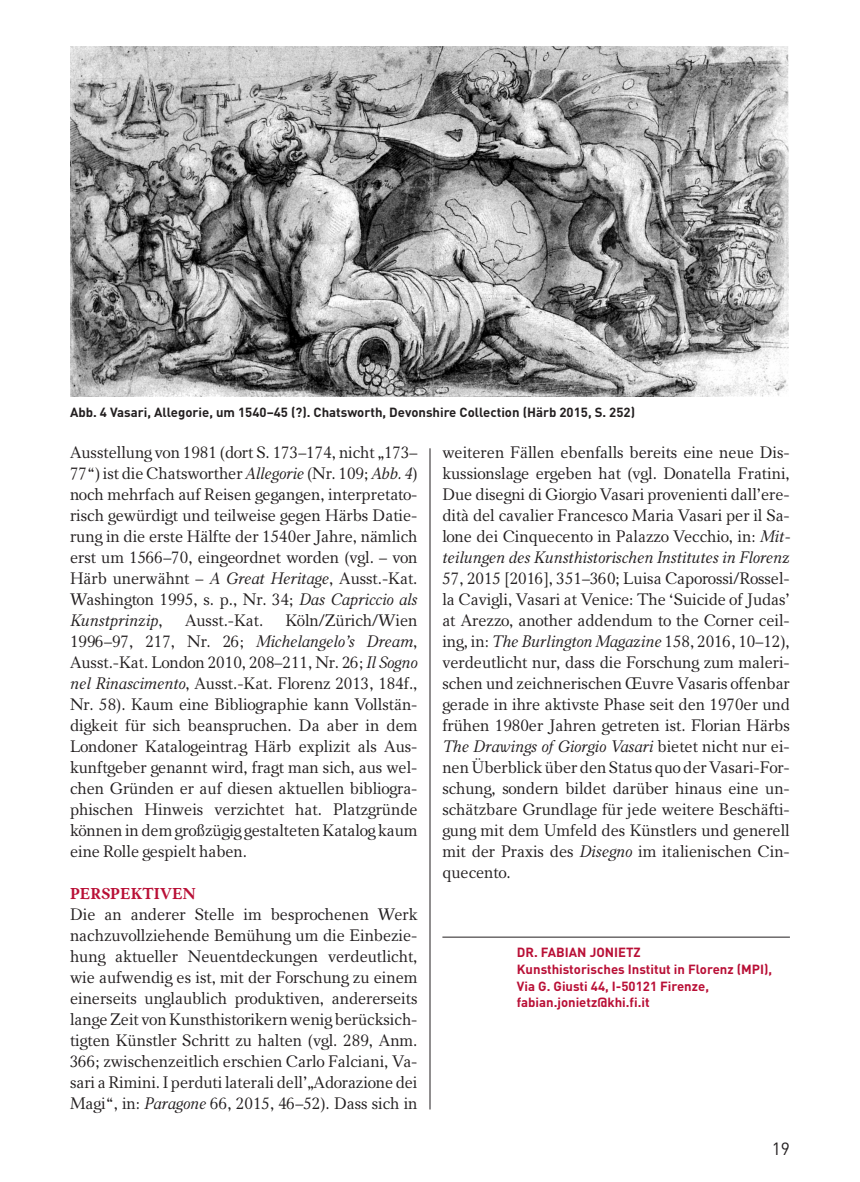
<style>
.page{position:relative;width:860px;height:1182px;background:#fff}
.page>*{position:absolute;margin:0;border:0;box-sizing:border-box;transform-origin:0 0}
.t1{font:17.5px "DINOT";color:#231f20}
.t2{font:16.62px/21px "Carniola";letter-spacing:-.005em;color:#231f20;text-align:justify}
.t3{font:700 15.75px "Carniola";letter-spacing:-.005em;color:#b90f36}
.t4{font:700 13.12px/16.6px "DINOT";color:#b90f36}
.t5{font:700 13.12px "DINOT";color:#231f20}
.s1{font-style:italic}
</style>
<div class="page">
<hr style="left:442px;top:937px;width:347px;height:1px;background:#231f20">
<hr style="left:429px;top:448px;width:1px;height:661px;background:#231f20">
<img style="left:70px;top:46px;width:718px;height:350px">
<p class="t5" style="left:70px;top:407px;width:566px">Abb. 4 Vasari, Allegorie, um 1540–45 (?). Chatsworth, Devonshire Collection (Härb 2015, S. 252)</p>
<p class="t2" style="left:70px;top:441px;width:349px">Ausstellung von 1981 (dort S. 173–174, nicht „173– 77“) ist die Chatsworther <span class="s1">Allegorie</span> (Nr. 109; <span class="s1">Abb. 4</span>) noch mehrfach auf Reisen gegangen, interpretato&shy;risch gewürdigt und teilweise gegen Härbs Datie&shy;rung in die erste Hälfte der 1540er Jahre, nämlich erst um 1566–70, eingeordnet worden (vgl. – von Härb unerwähnt – <span class="s1">A Great Heritage</span>, Ausst.-Kat.<br>Washington 1995, s. p., Nr. 34; <span class="s1">Das Capriccio als Kunstprinzip</span>,</p>
<p class="t2" style="left:70px;top:609px;width:349px;text-indent:215px">Köln/Zürich/Wien 1996–97, 217, Nr. 26; <span class="s1">Michelangelo’s Dream</span>, Ausst.-Kat. London 2010, 208–211, Nr. 26; <span class="s1">Il Sogno nel Rinascimento</span>, Ausst.-Kat. Florenz 2013, 184f., Nr. 58). Kaum eine Bibliographie kann Vollstän&shy;digkeit für sich beanspruchen. Da aber in dem Londoner Katalogeintrag Härb explizit als Aus&shy;kunftgeber genannt wird, fragt man sich, aus wel&shy;chen Gründen er auf diesen aktuellen bibliogra&shy;phischen Hinweis verzichtet hat. Platzgründe können in dem großzügig gestalteten Katalog kaum eine Rolle gespielt haben.</p>
<p class="t3" style="left:70px;top:884px;width:127px">PERSPEKTIVEN</p>
<p class="t2" style="left:70px;top:903px;width:349px">Die an anderer Stelle im besprochenen Werk nachzuvollziehende Bemühung um die Einbezie&shy;hung aktueller Neuentdeckungen verdeutlicht, wie aufwendig es ist, mit der Forschung zu einem einerseits unglaublich produktiven, andererseits lange Zeit von Kunsthistorikern wenig berücksich&shy;tigten Künstler Schritt zu halten (vgl. 289, Anm.<br>366; zwischenzeitlich erschien Carlo Falciani, Va&shy;sari a Rimini. I perduti laterali dell’„Adorazione dei Magi“, in: <span class="s1">Paragone</span> 66, 2015, 46–52). Dass sich in</p>
<p class="t2" style="left:185px;top:609px;width:80px">Ausst.-Kat.</p>
<p class="t2" style="left:442px;top:441px;width:349px;text-align:left">weiteren Fällen ebenfalls bereits eine neue Dis&shy;kussionslage ergeben hat (vgl. Donatella Fratini, Due disegni di Giorgio Vasari provenienti dall’ere&shy;dità del cavalier Francesco Maria Vasari per il Sa&shy;lone dei Cinquecento in Palazzo Vecchio, in: <span class="s1">Mit&shy;teilungen des Kunsthistorischen Institutes in Florenz</span></p>
<p class="t2" style="left:442px;top:567px;width:349px">57, 2015 [2016], 351–360; Luisa Caporossi/Rossel&shy;la Cavigli, Vasari at Venice: The ‘Suicide of Judas’ at Arezzo, another addendum to the Corner ceil&shy;ing, in: <span class="s1">The Burlington Magazine</span> 158, 2016, 10–12), verdeutlicht nur, dass die Forschung zum maleri&shy;schen und zeichnerischen Œuvre Vasaris offenbar gerade in ihre aktivste Phase seit den 1970er und frühen 1980er Jahren getreten ist. Florian Härbs <span class="s1">The Drawings of Giorgio Vasari</span> bietet nicht nur ei&shy;nen Überblick über den Status quo der Vasari-For&shy;schung, sondern bildet darüber hinaus eine un&shy;schätzbare Grundlage für jede weitere Beschäfti&shy;gung mit dem Umfeld des Künstlers und generell mit der Praxis des <span class="s1">Disegno</span> im italienischen Cin&shy;quecento.</p>
<p class="t4" style="left:516px;top:945px;width:257px">DR. FABIAN JONIETZ<br>Kunsthistorisches Institut in Florenz (MPI),<br>Via G. Giusti 44, I-50121 Firenze, fabian.jonietz@khi.fi.it</p>
<p class="t1" style="left:771px;top:1142px;width:20px">19</p>
</div>
